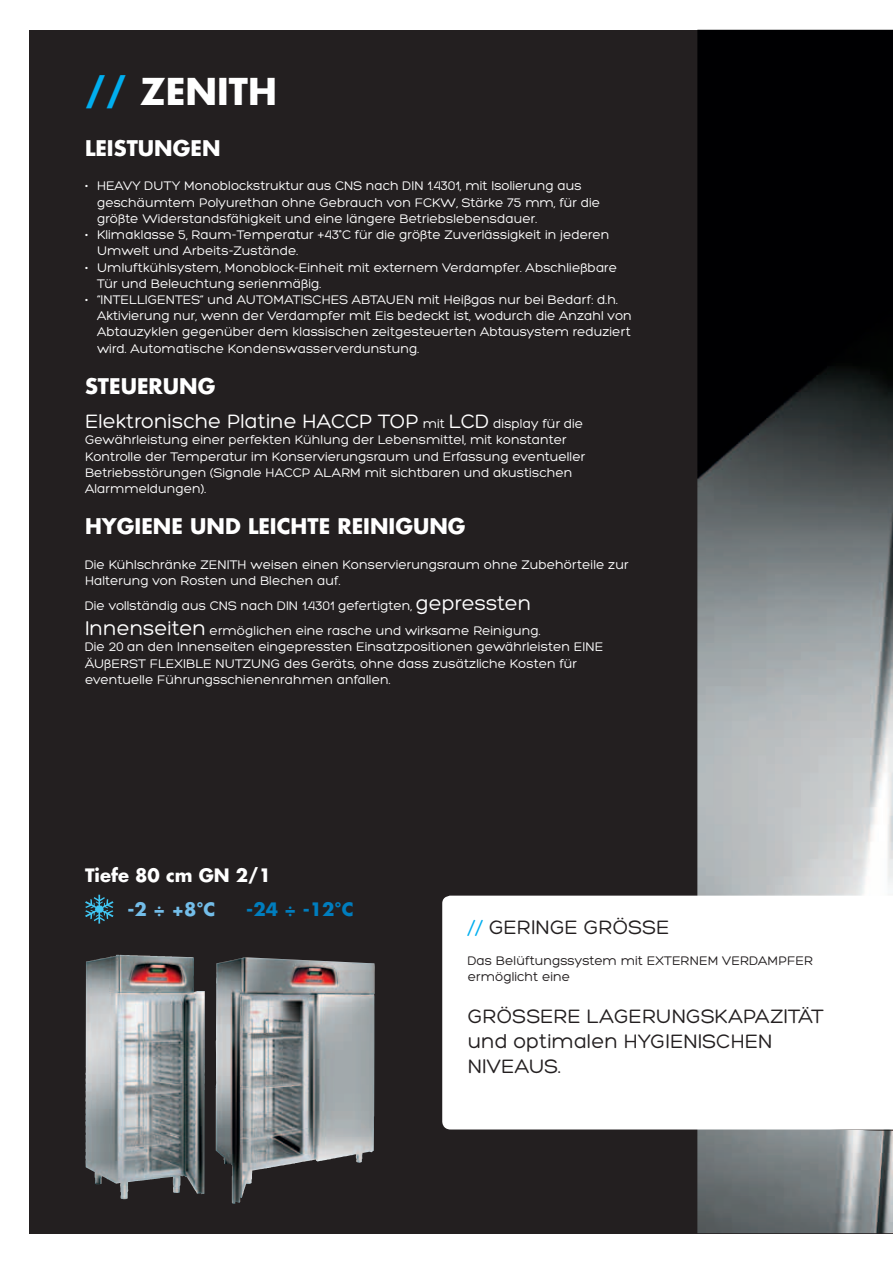
<style>
.page{position:relative;width:893px;height:1263px;background:#fff}
.page>*{position:absolute;margin:0;border:0;box-sizing:border-box;transform-origin:0 0}
.t1{font:700 36px "Futura";color:#fff}
.t2{font:21px/25.2px "Hero";color:#231f20}
.t3{font:21px "Hero";color:#fff}
.t4{font:700 21px "Futura";color:#fff}
.t5{font:700 18px "Futura";color:#fff}
.t6{font:700 18px "Futura";color:#007dbe}
.t7{font:700 18px "Futura";color:#73bde9}
.t8{font:13.5px/16.2px "Hero";color:#fff}
.t9{font:13.5px/16.2px "Hero";color:#231f20}
.s1{color:#00aeef}
.s2{font-size:13.5px}
.s3{font-size:21px}
</style>
<div class="page">
<div style="left:30px;top:30px;width:863px;height:1203px;background:#231f20"></div>
<img style="left:697px;top:30px;width:196px;height:1203px">
<svg style="left:85px;top:895px;width:29px;height:28px"></svg>
<img style="left:216px;top:960px;width:158px;height:244px">
<img style="left:85px;top:955px;width:88px;height:244px">
<div style="left:442px;top:896px;width:451px;height:233px;background:#fff"></div>
<h1 class="t1" style="left:85px;top:67px;width:193px"><span class="s1">//</span> ZENITH</h1>
<h2 class="t4" style="left:85px;top:134px;width:137px">LEISTUNGEN</h2>
<p class="t8" style="left:97px;top:178px;width:505px;text-indent:-12px">• HEAVY DUTY Monoblockstruktur aus CNS nach DIN 1.4301, mit Isolierung aus geschäumtem Polyurethan ohne Gebrauch von FCKW, Stärke 75 mm, für die größte Widerstandsfähigkeit und eine längere Betriebslebensdauer.</p>
<p class="t8" style="left:97px;top:227px;width:514px;text-indent:-12px">• Klimaklasse 5, Raum-Temperatur +43°C für die größte Zuverlässigkeit in jederen<br>Umwelt und Arbeits-Zustände.</p>
<p class="t8" style="left:97px;top:259px;width:521px;text-indent:-12px">• Umluftkühlsystem, Monoblock-Einheit mit externem Verdampfer. Abschließbare<br>Tür und Beleuchtung serienmäßig.</p>
<p class="t8" style="left:97px;top:291px;width:536px;text-indent:-12px">• “INTELLIGENTES” und AUTOMATISCHES ABTAUEN mit Heißgas nur bei Bedarf: d.h.<br>Aktivierung nur, wenn der Verdampfer mit Eis bedeckt ist, wodurch die Anzahl von Abtauzyklen gegenüber dem klassischen zeitgesteuerten Abtausystem reduziert wird. Automatische Kondenswasserverdunstung.</p>
<h2 class="t4" style="left:85px;top:371px;width:132px">STEUERUNG</h2>
<h2 class="t3" style="left:85px;top:411px;width:500px">Elektronische Platine HACCP ToP <span class="s2">mit</span> lCD <span class="s2">display für die</span></h2>
<p class="t8" style="left:85px;top:432px;width:502px">Gewährleistung einer perfekten Kühlung der lebensmittel, mit konstanter Kontrolle der Temperatur im Konservierungsraum und Erfassung eventueller Betriebsstörungen (Signale HACCP AlARM mit sichtbaren und akustischen Alarmmeldungen).</p>
<h2 class="t4" style="left:85px;top:512px;width:382px">HYGIENE UND LEICHTE REINIGUNG</h2>
<p class="t8" style="left:85px;top:556px;width:545px">Die Kühlschränke ZENITH weisen einen Konservierungsraum ohne Zubehörteile zur<br>Halterung von Rosten und Blechen auf.</p>
<p class="t8" style="left:85px;top:593px;width:457px;line-height:25.2px">Die vollständig aus CNS nach DIN 1.4301 gefertigten, <span class="s3">gepressten<br>Innenseiten</span> ermöglichen eine rasche und wirksame Reinigung.</p>
<p class="t8" style="left:85px;top:639px;width:520px">Die 20 an den Innenseiten eingepressten Einsatzpositionen gewährleisten EINE<br>ÄUßERST FlEXIBlE NUTZUNG des Geräts, ohne dass zusätzliche Kosten für eventuelle Führungsschienenrahmen anfallen.</p>
<h3 class="t5" style="left:85px;top:863px;width:187px">Tiefe 80 cm GN 2/1</h3>
<h3 class="t7" style="left:128px;top:897px;width:89px">-2 ÷ +8°C</h3>
<h3 class="t6" style="left:246px;top:897px;width:109px">-24 ÷ -12°C</h3>
<h2 class="t2" style="left:468px;top:915px;width:203px"><span class="s1">//</span> GERINGE GRÖSSE</h2>
<p class="t9" style="left:468px;top:952px;width:347px">Das Belüftungssystem mit EXTERNEM VERDAMPFER ermöglicht eine</p>
<h2 class="t2" style="left:468px;top:1003px;width:357px">GRÖSSERE lAGERUNGSKAPAZITÄT und optimalen HYGIENISCHEN<br>NIVEAUS.</h2>
</div>
